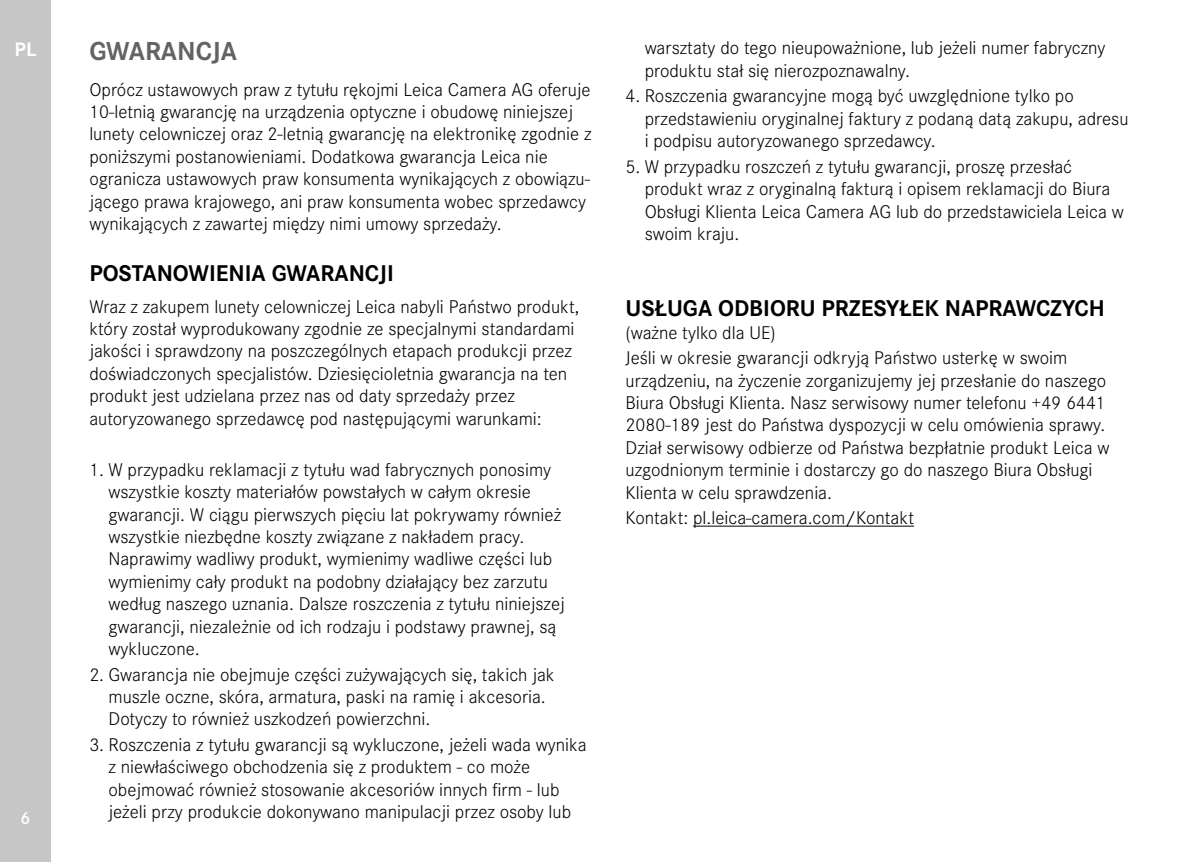
<style>
.page{position:relative;width:1200px;height:862px;background:#fff}
.page>*{position:absolute;margin:0;border:0;box-sizing:border-box;transform-origin:0 0}
.Heading____Chapter{font:700 27px "Corporate S";color:#646363}
.Heading____Heading_0{font:700 23.62px "Corporate S";color:#000}
.t1{font:700 20.25px "Corporate S";color:#fff}
.Text____Body_Text{font:300 19.12px/22.3px "Corporate S";color:#000}
.t2{font:600 18px "Corporate S";color:#fff}
</style>
<div class="page">
<div style="left:0;top:0;width:51px;height:861px;background:#c6c6c6"></div>
<hr style="left:693px;top:525px;width:220px;height:1px;background:#000">
<p class="t1" style="left:15px;top:33px;width:23px">PL</p>
<p class="t2" style="left:21px;top:803px;width:11px">6</p>
<p class="Heading____Chapter" style="left:89px;top:30px;width:149px">GWARANCJA</p>
<p class="Text____Body_Text" style="left:89px;top:77px;width:503px">Oprócz ustawowych praw z tytułu rękojmi Leica Camera AG oferuje 10-letnią gwarancję na urządzenia optyczne i obudowę niniejszej lunety celowniczej oraz 2-letnią gwarancję na elektronikę zgodnie z poniższymi postanowieniami. Dodatkowa gwarancja Leica nie ogranicza ustawowych praw konsumenta wynikających z obowiązu&shy;jącego prawa krajowego, ani praw konsumenta wobec sprzedawcy wynikających z zawartej między nimi umowy sprzedaży.</p>
<p class="Heading____Heading_0" style="left:89px;top:254px;width:306px">POSTANOWIENIA GWARANCJI</p>
<p class="Text____Body_Text" style="left:89px;top:294px;width:491px">Wraz z zakupem lunety celowniczej Leica nabyli Państwo produkt, który został wyprodukowany zgodnie ze specjalnymi standardami jakości i sprawdzony na poszczególnych etapach produkcji przez doświadczonych specjalistów. Dziesięcioletnia gwarancja na ten produkt jest udzielana przez nas od daty sprzedaży przez autoryzowanego sprzedawcę pod następującymi warunkami:</p>
<p class="Text____Body_Text" style="left:108px;top:457px;width:458px;text-indent:-19px">1. W przypadku reklamacji z tytułu wad fabrycznych ponosimy wszystkie koszty materiałów powstałych w całym okresie gwarancji. W ciągu pierwszych pięciu lat pokrywamy również wszystkie niezbędne koszty związane z nakładem pracy.<br>Naprawimy wadliwy produkt, wymienimy wadliwe części lub wymienimy cały produkt na podobny działający bez zarzutu według naszego uznania. Dalsze roszczenia z tytułu niniejszej gwarancji, niezależnie od ich rodzaju i podstawy prawnej, są wykluczone.</p>
<p class="Text____Body_Text" style="left:108px;top:661px;width:447px;text-indent:-19px">2. Gwarancja nie obejmuje części zużywających się, takich jak muszle oczne, skóra, armatura, paski na ramię i akcesoria.<br>Dotyczy to również uszkodzeń powierzchni.</p>
<p class="Text____Body_Text" style="left:108px;top:732px;width:479px;text-indent:-19px">3. Roszczenia z tytułu gwarancji są wykluczone, jeżeli wada wynika z niewłaściwego obchodzenia się z produktem - co może obejmować również stosowanie akcesoriów innych firm - lub jeżeli przy produkcie dokonywano manipulacji przez osoby lub</p>
<p class="Text____Body_Text" style="left:644px;top:36px;width:462px">warsztaty do tego nieupoważnione, lub jeżeli numer fabryczny produktu stał się nierozpoznawalny.</p>
<p class="Text____Body_Text" style="left:644px;top:84px;width:485px;text-indent:-19px">4. Roszczenia gwarancyjne mogą być uwzględnione tylko po przedstawieniu oryginalnej faktury z podaną datą zakupu, adresu i podpisu autoryzowanego sprzedawcy.</p>
<p class="Text____Body_Text" style="left:644px;top:154px;width:480px;text-indent:-19px">5. W przypadku roszczeń z tytułu gwarancji, proszę przesłać produkt wraz z oryginalną fakturą i opisem reklamacji do Biura Obsługi Klienta Leica Camera AG lub do przedstawiciela Leica w swoim kraju.</p>
<p class="Heading____Heading_0" style="left:625px;top:289px;width:480px">USŁUGA ODBIORU PRZESYŁEK NAPRAWCZYCH</p>
<p class="Text____Body_Text" style="left:625px;top:320px;width:151px">(ważne tylko dla UE)</p>
<p class="Text____Body_Text" style="left:625px;top:345px;width:485px">Jeśli w okresie gwarancji odkryją Państwo usterkę w swoim urządzeniu, na życzenie zorganizujemy jej przesłanie do naszego Biura Obsługi Klienta. Nasz serwisowy numer telefonu +49 6441<br>2080-189 jest do Państwa dyspozycji w celu omówienia sprawy.<br>Dział serwisowy odbierze od Państwa bezpłatnie produkt Leica w uzgodnionym terminie i dostarczy go do naszego Biura Obsługi Klienta w celu sprawdzenia.</p>
<p class="Text____Body_Text" style="left:625px;top:505px;width:290px">Kontakt: pl.leica-camera.com/Kontakt</p>
</div>
